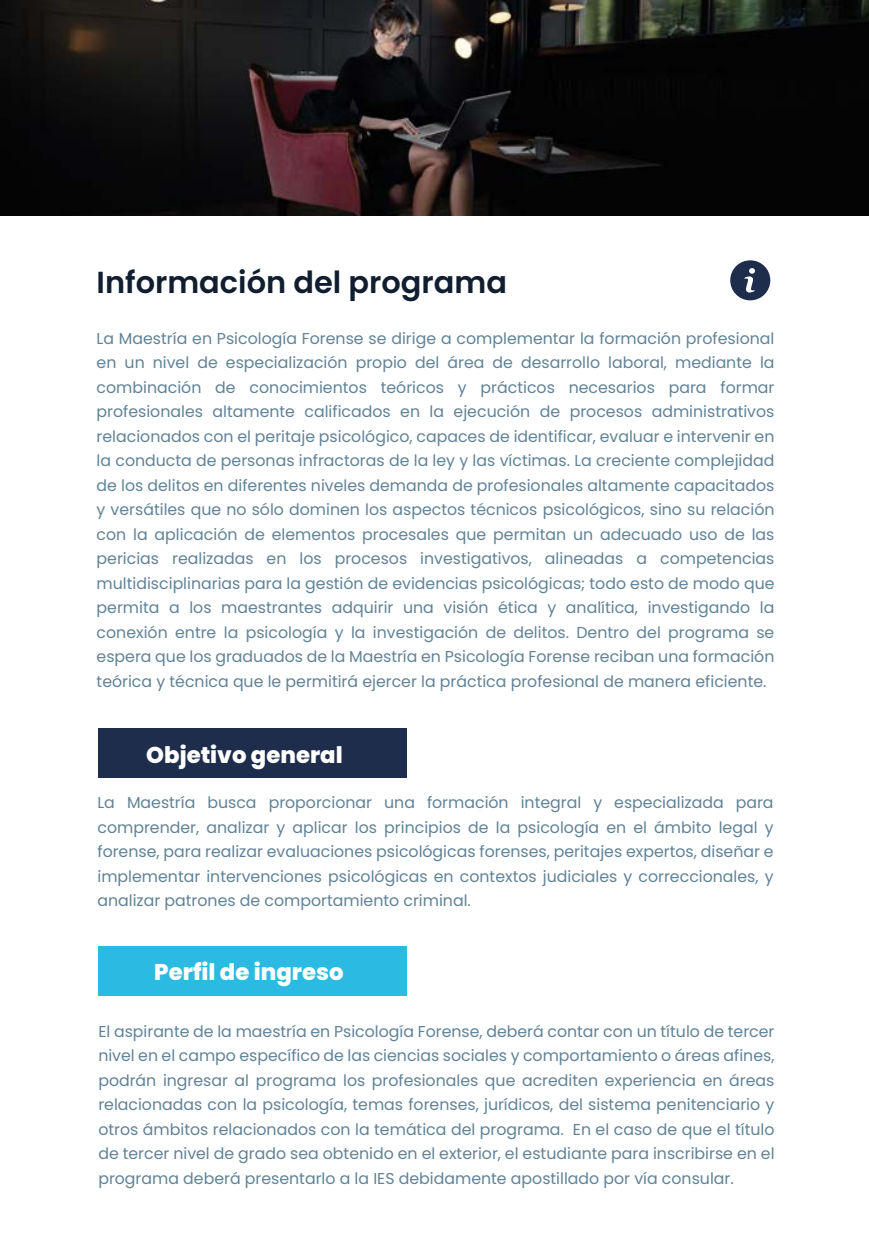
<style>
.page{position:relative;width:869px;height:1241px;background:#fff}
.page>*{position:absolute;margin:0;border:0;box-sizing:border-box;transform-origin:0 0}
.t1{font:600 30.45px "Poppins";color:#101e30}
.t2{font:800 22.75px "Poppins";color:#fff}
.t3{font:15.75px/24.5px "Poppins";color:#608296;text-align:justify}
</style>
<div class="page">
<img style="left:0;top:0;width:868px;height:215px">
<div style="left:98px;top:946px;width:308px;height:49px;background:#2bbae2"></div>
<svg style="left:730px;top:260px;width:40px;height:40px"></svg>
<div style="left:98px;top:728px;width:308px;height:50px;background:#1d2d4b"></div>
<h1 class="t1" style="left:97px;top:264px;width:411px">Información del programa</h1>
<p class="t3" style="left:97px;top:326px;width:679px">La Maestría en Psicología Forense se dirige a complementar la formación profesional en un nivel de especialización propio del área de desarrollo laboral, mediante la combinación de conocimientos teóricos y prácticos necesarios para formar profesionales altamente calificados en la ejecución de procesos administrativos relacionados con el peritaje psicológico, capaces de identificar, evaluar e intervenir en la conducta de personas infractoras de la ley y las víctimas. La creciente complejidad de los delitos en diferentes niveles demanda de profesionales altamente capacitados y versátiles que no sólo dominen los aspectos técnicos psicológicos, sino su relación con la aplicación de elementos procesales que permitan un adecuado uso de las pericias realizadas en los procesos investigativos, alineadas a competencias multidisciplinarias para la gestión de evidencias psicológicas; todo esto de modo que permita a los maestrantes adquirir una visión ética y analítica, investigando la conexión entre la psicología y la investigación de delitos. Dentro del programa se espera que los graduados de la Maestría en Psicología Forense reciban una formación teórica y técnica que le permitirá ejercer la práctica profesional de manera eficiente.</p>
<h2 class="t2" style="left:146px;top:741px;width:198px">Objetivo general</h2>
<p class="t3" style="left:97px;top:790px;width:677px">La Maestría busca proporcionar una formación integral y especializada para comprender, analizar y aplicar los principios de la psicología en el ámbito legal y forense, para realizar evaluaciones psicológicas forenses, peritajes expertos, diseñar e implementar intervenciones psicológicas en contextos judiciales y correccionales, y analizar patrones de comportamiento criminal.</p>
<h2 class="t2" style="left:154px;top:959px;width:190px">Perfil de ingreso</h2>
<p class="t3" style="left:98px;top:1018px;width:677px">El aspirante de la maestría en Psicología Forense, deberá contar con un título de tercer nivel en el campo específico de las ciencias sociales y comportamiento o áreas afines, podrán ingresar al programa los profesionales que acrediten experiencia en áreas relacionadas con la psicología, temas forenses, jurídicos, del sistema penitenciario y otros ámbitos relacionados con la temática del programa. En el caso de que el título de tercer nivel de grado sea obtenido en el exterior, el estudiante para inscribirse en el programa deberá presentarlo a la IES debidamente apostillado por vía consular.</p>
</div>
